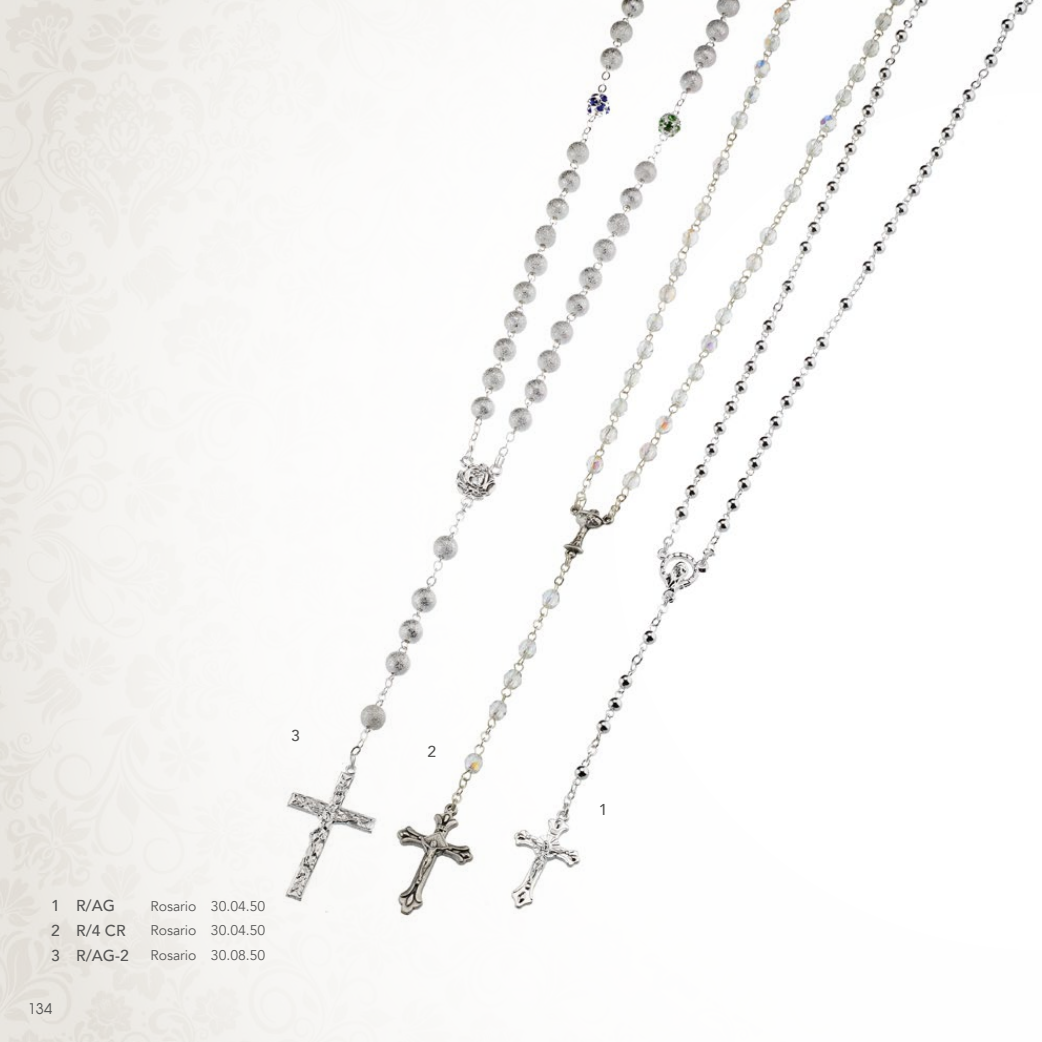
<style>
.page{position:relative;width:1042px;height:1042px;background:#fff}
.page>*{position:absolute;margin:0;border:0;box-sizing:border-box;transform-origin:0 0}
.t1{font:500 15.75px "Avenir";color:#575756}
.t2{font:14.7px "Avant Garde";color:#575756}
.t3{font:14px "Avenir";color:#575756}
</style>
<div class="page">
<img style="left:116px;top:0;width:924px;height:1042px">
<p class="t1" style="left:291px;top:722px;width:10px">3</p>
<p class="t1" style="left:51px;top:892px;width:65px">1 R/AG</p>
<p class="t3" style="left:150px;top:897px;width:116px">Rosario 30.04.50</p>
<p class="t1" style="left:51px;top:917px;width:76px">2 R/4 CR</p>
<p class="t3" style="left:150px;top:922px;width:116px">Rosario 30.04.50</p>
<p class="t1" style="left:51px;top:941px;width:79px">3 R/AG-2</p>
<p class="t3" style="left:150px;top:947px;width:116px">Rosario 30.08.50</p>
<p class="t2" style="left:28px;top:999px;width:26px">134</p>
<p class="t1" style="left:427px;top:737px;width:10px">2</p>
<p class="t1" style="left:599px;top:795px;width:10px">1</p>
</div>
